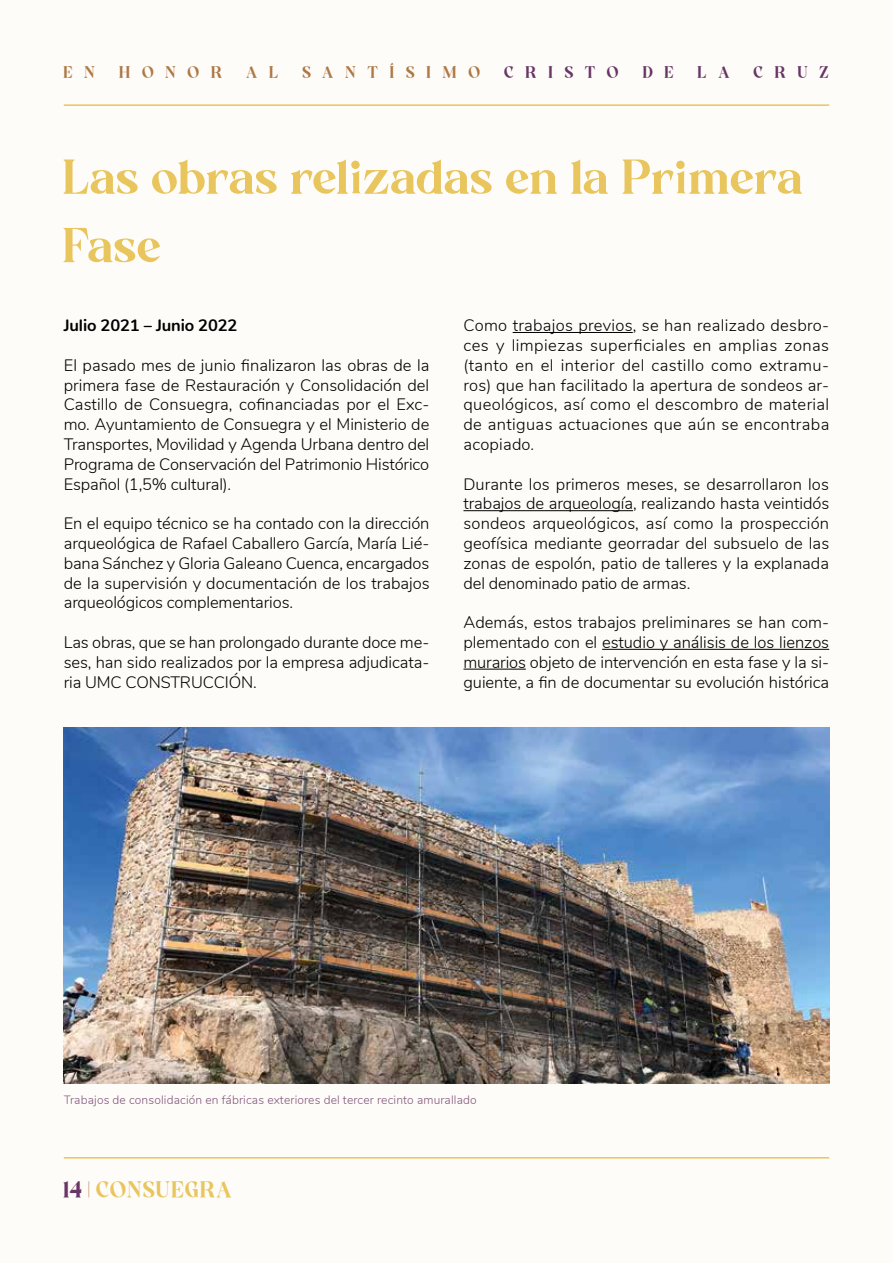
<style>
.page{position:relative;width:893px;height:1263px;background:#fefcf8}
.page>*{position:absolute;margin:0;border:0;box-sizing:border-box;transform-origin:0 0}
.t1{font:700 57px/68.4px "Better Vinegar";color:#e8c55d}
.t2{font:700 27px "Better Vinegar";letter-spacing:.025em;color:#e8c55d}
.t3{font:700 19.5px "Better Vinegar";letter-spacing:.595em;color:#ae7845}
.t4{font:300 16.5px/19.8px "Nunito";letter-spacing:-.005em;color:#000;text-align:justify}
.t5{font:700 16.5px "Nunito";letter-spacing:-.01em;color:#000}
.t6{font:300 12px "Nunito";letter-spacing:.01em;color:#82567d}
.s1{color:#683565}
.s2{color:#ae7845}
</style>
<div class="page">
<hr style="left:64px;top:104px;width:765px;height:2px;background:#e8c55d">
<hr style="left:64px;top:1157px;width:765px;height:1px;background:#e8c55d">
<hr style="left:513px;top:332px;width:120px;height:1px;background:#000">
<hr style="left:463px;top:510px;width:170px;height:1px;background:#000">
<hr style="left:602px;top:649px;width:227px;height:1px;background:#000">
<hr style="left:463px;top:669px;width:63px;height:1px;background:#000">
<img style="left:64px;top:727px;width:765px;height:357px">
<p class="t3" style="left:64px;top:63px;width:767px">EN HONOR AL SANTÍSIMO <span class="s1">CRISTO DE LA CRUZ</span></p>
<h1 class="t1" style="left:64px;top:145px;width:742px">Las obras relizadas en la Primera<br>Fase</h1>
<p class="t5" style="left:64px;top:313px;width:175px">Julio 2021 – Junio 2022</p>
<p class="t4" style="left:64px;top:354px;width:367px">El pasado mes de junio finalizaron las obras de la primera fase de Restauración y Consolidación del Castillo de Consuegra, cofinanciadas por el Exc&shy;mo. Ayuntamiento de Consuegra y el Ministerio de Transportes, Movilidad y Agenda Urbana dentro del Programa de Conservación del Patrimonio Histórico Español (1,5% cultural).</p>
<p class="t4" style="left:64px;top:513px;width:367px">En el equipo técnico se ha contado con la dirección arqueológica de Rafael Caballero García, María Lié&shy;bana Sánchez y Gloria Galeano Cuenca, encargados de la supervisión y documentación de los trabajos arqueológicos complementarios.</p>
<p class="t4" style="left:64px;top:631px;width:367px">Las obras, que se han prolongado durante doce me&shy;ses, han sido realizados por la empresa adjudicata&shy;ria UMC CONSTRUCCIÓN.</p>
<p class="t4" style="left:463px;top:315px;width:367px">Como trabajos previos, se han realizado desbro&shy;ces y limpiezas superficiales en amplias zonas (tanto en el interior del castillo como extramu&shy;ros) que han facilitado la apertura de sondeos ar&shy;queológicos, así como el descombro de material de antiguas actuaciones que aún se encontraba acopiado.</p>
<p class="t4" style="left:463px;top:473px;width:367px">Durante los primeros meses, se desarrollaron los trabajos de arqueología, realizando hasta veintidós sondeos arqueológicos, así como la prospección geofísica mediante georradar del subsuelo de las zonas de espolón, patio de talleres y la explanada del denominado patio de armas.</p>
<p class="t4" style="left:463px;top:612px;width:367px">Además, estos trabajos preliminares se han com&shy;plementado con el estudio y análisis de los lienzos murarios objeto de intervención en esta fase y la si&shy;guiente, a fin de documentar su evolución histórica</p>
<p class="t6" style="left:64px;top:1090px;width:414px">Trabajos de consolidación en fábricas exteriores del tercer recinto amurallado</p>
<h2 class="t2" style="left:64px;top:1176px;width:170px"><span class="s1">14</span> <span class="s2">|</span> CONSUEGRA</h2>
</div>
